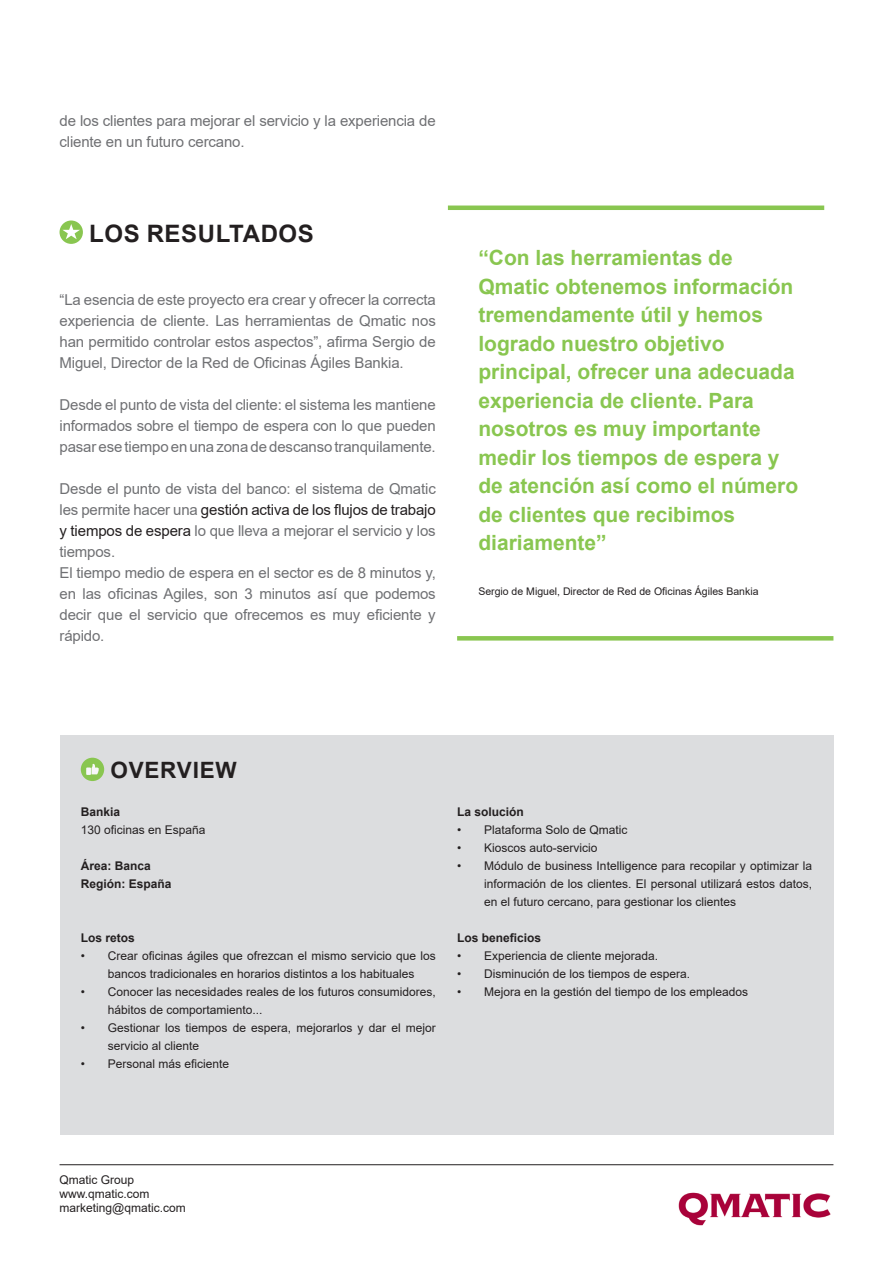
<style>
.page{position:relative;width:893px;height:1263px;background:#fff}
.page>*{position:absolute;margin:0;border:0;box-sizing:border-box;transform-origin:0 0}
.Fließtext{font:700 24px "Arial";letter-spacing:.025em;color:#231f20}
.Fließtext-2{font:700 22.5px "Arial";letter-spacing:.035em;color:#231f20}
.Fließtext-3{font:700 21px/28.5px "Arial";color:#89c650}
.Fließtext-4{font:15px/21px "Arial";letter-spacing:-.01em;color:#6f7073;text-align:justify}
.Fließtext-5{font:12px/18px "Arial";color:#231f20}
.Fließtext-6{font:700 12px "Arial";color:#231f20}
.Fließtext-7{font:10.5px "Arial";color:#231f20}
.s1{color:#231f20}
</style>
<div class="page">
<hr style="left:60px;top:1164px;width:773px;height:1px;background:#231f20">
<img style="left:678px;top:1192px;width:153px;height:34px">
<div style="left:60px;top:735px;width:773px;height:399px;background:#dcdddf"></div>
<div style="left:81px;top:758px;width:23px;height:23px;background:#89c650;border-radius:50%"></div>
<div style="left:86px;top:767px;width:5px;height:8px;background:#f7f7f8"></div>
<svg style="left:91px;top:764px;width:8px;height:10px"></svg>
<hr style="left:448px;top:206px;width:376px;height:4px;background:#89c650">
<div style="left:457px;top:636px;width:376px;height:5px;background:#89c650"></div>
<svg style="left:60px;top:220px;width:23px;height:24px"></svg>
<svg style="left:62px;top:224px;width:18px;height:15px"></svg>
<p class="Fließtext-4" style="left:60px;top:110px;width:378px">de los clientes para mejorar el servicio y la experiencia de cliente en un futuro cercano.</p>
<p class="Fließtext" style="left:89px;top:216px;width:226px">LOS RESULTADOS</p>
<p class="Fließtext-4" style="left:60px;top:289px;width:378px">“La esencia de este proyecto era crear y ofrecer la correcta experiencia de cliente. Las herramientas de Qmatic nos han permitido controlar estos aspectos”, afirma Sergio de Miguel, Director de la Red de Oficinas Ágiles Bankia.</p>
<p class="Fließtext-4" style="left:60px;top:394px;width:378px">Desde el punto de vista del cliente: el sistema les mantiene informados sobre el tiempo de espera con lo que pueden pasar ese tiempo en una zona de descanso tranquilamente.</p>
<p class="Fließtext-4" style="left:60px;top:478px;width:378px">Desde el punto de vista del banco: el sistema de Qmatic les permite hacer una <span class="s1">gestión activa de los flujos de trabajo y tiempos de espera</span> lo que lleva a mejorar el servicio y los tiempos.</p>
<p class="Fließtext-4" style="left:60px;top:562px;width:378px">El tiempo medio de espera en el sector es de 8 minutos y, en las oficinas Agiles, son 3 minutos así que podemos decir que el servicio que ofrecemos es muy eficiente y rápido.</p>
<p class="Fließtext-3" style="left:478px;top:244px;width:321px">“Con las herramientas de<br>Qmatic obtenemos información tremendamente útil y hemos logrado nuestro objetivo principal, ofrecer una adecuada experiencia de cliente. Para nosotros es muy importante medir los tiempos de espera y de atención así como el número de clientes que recibimos diariamente”</p>
<p class="Fließtext-7" style="left:478px;top:584px;width:282px">Sergio de Miguel, Director de Red de Oficinas Ágiles Bankia</p>
<p class="Fließtext-2" style="left:110px;top:754px;width:128px">OVERVIEW</p>
<p class="Fließtext-6" style="left:81px;top:803px;width:41px">Bankia</p>
<p class="Fließtext-5" style="left:81px;top:821px;width:126px">130 oficinas en España</p>
<p class="Fließtext-6" style="left:81px;top:857px;width:72px">Área: Banca</p>
<p class="Fließtext-6" style="left:81px;top:875px;width:92px">Región: España</p>
<p class="Fließtext-6" style="left:81px;top:929px;width:56px">Los retos</p>
<p class="Fließtext-5" style="left:81px;top:947px;width:357px;text-align:center">• Crear oficinas ágiles que ofrezcan el mismo servicio que los bancos tradicionales en horarios distintos a los habituales</p>
<p class="Fließtext-5" style="left:108px;top:983px;width:330px;text-indent:-27px">• Conocer las necesidades reales de los futuros consumidores, hábitos de comportamiento...</p>
<p class="Fließtext-5" style="left:108px;top:1019px;width:330px;text-indent:-27px">• Gestionar los tiempos de espera, mejorarlos y dar el mejor servicio al cliente</p>
<p class="Fließtext-5" style="left:81px;top:1055px;width:150px">• Personal más eficiente</p>
<p class="Fließtext-6" style="left:457px;top:803px;width:68px">La solución</p>
<p class="Fließtext-5" style="left:457px;top:821px;width:172px">• Plataforma Solo de Qmatic</p>
<p class="Fließtext-5" style="left:457px;top:839px;width:142px">• Kioscos auto-servicio</p>
<p class="Fließtext-5" style="left:484px;top:857px;width:330px;text-align:justify;text-indent:-27px">• Módulo de business Intelligence para recopilar y optimizar la información de los clientes. El personal utilizará estos datos, en el futuro cercano, para gestionar los clientes</p>
<p class="Fließtext-6" style="left:457px;top:929px;width:86px">Los beneficios</p>
<p class="Fließtext-5" style="left:457px;top:947px;width:203px">• Experiencia de cliente mejorada.</p>
<p class="Fließtext-5" style="left:457px;top:965px;width:235px">• Disminución de los tiempos de espera.</p>
<p class="Fließtext-5" style="left:457px;top:983px;width:293px">• Mejora en la gestión del tiempo de los empleados</p>
<p class="Fließtext-5" style="left:60px;top:1170px;width:76px">Qmatic Group</p>
<p class="Fließtext-5" style="left:60px;top:1185px;width:92px">www.qmatic.com</p>
<p class="Fließtext-5" style="left:60px;top:1199px;width:128px">marketing@qmatic.com</p>
</div>
